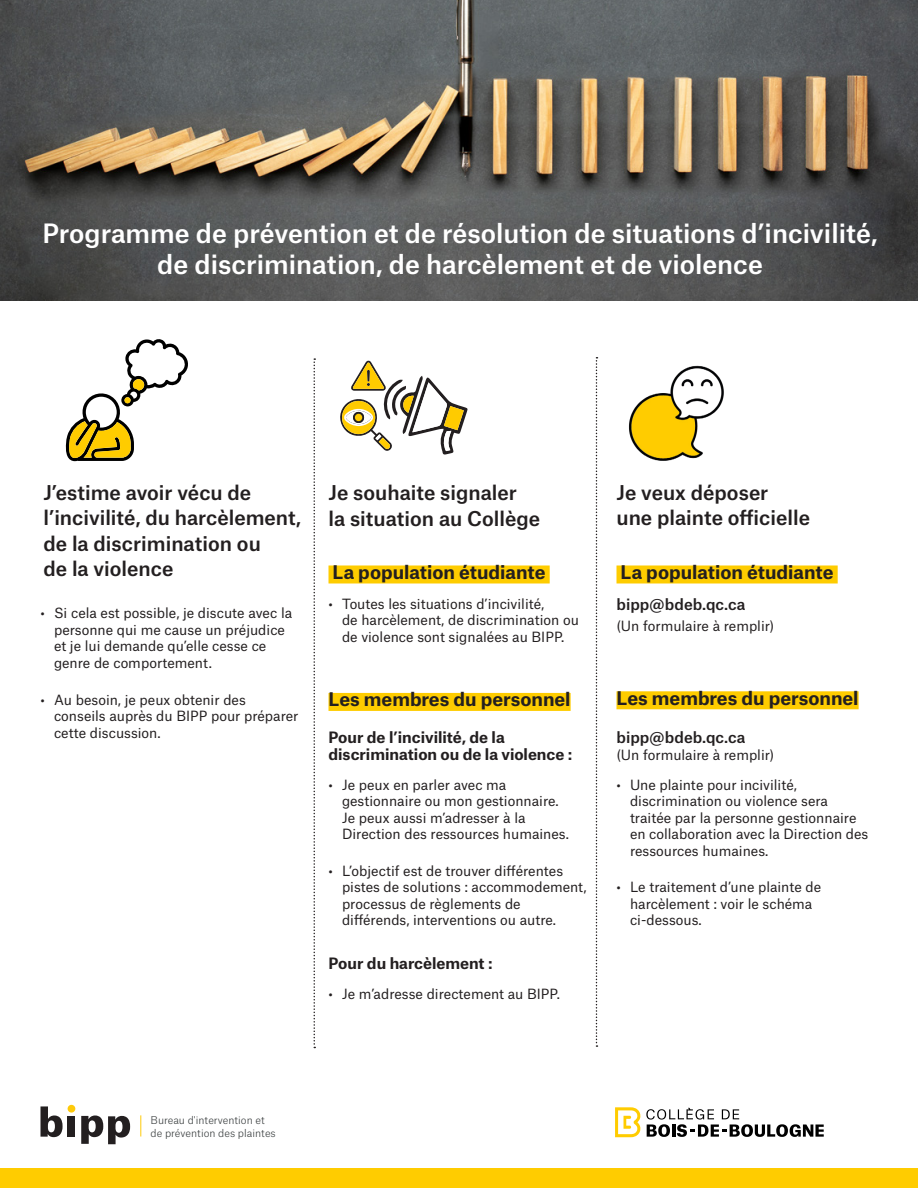
<style>
.page{position:relative;width:918px;height:1188px;background:#fff}
.page>*{position:absolute;margin:0;border:0;box-sizing:border-box;transform-origin:0 0}
.t1{font:500 25.5px/30.6px "Atlas Grotesk";color:#fff;text-align:center}
.t2{font:500 19.5px/25.5px "Atlas Grotesk";color:#231f20}
.t3{font:700 18px "Atlas Grotesk";color:#231f20}
.t4{font:700 15px/16.5px "Atlas Grotesk";color:#231f20}
.t5{font:500 15px "Atlas Grotesk";color:#231f20}
.t6{font:13.5px/16.5px "Atlas Grotesk";color:#231f20}
.t7{font:300 10.2px/12.3px "Atlas Grotesk";color:#3e4243}
</style>
<div class="page">
<div style="left:0;top:1169px;width:918px;height:19px;background:#fc0"></div>
<div style="left:328px;top:565px;width:222px;height:18px;background:#fecc00"></div>
<div style="left:616px;top:565px;width:222px;height:18px;background:#fecc00"></div>
<div style="left:328px;top:693px;width:243px;height:18px;background:#fecc00"></div>
<div style="left:616px;top:691px;width:243px;height:18px;background:#fecc00"></div>
<img style="left:629px;top:365px;width:95px;height:96px">
<svg style="left:340px;top:361px;width:128px;height:94px"></svg>
<img style="left:0;top:0;width:918px;height:300px">
<svg style="left:314px;top:358px;width:1px;height:690px"></svg>
<svg style="left:596px;top:357px;width:1px;height:690px"></svg>
<svg style="left:65px;top:339px;width:123px;height:122px"></svg>
<div style="left:124px;top:397px;width:7px;height:6px;background:#fc0;border-radius:50%"></div>
<svg style="left:615px;top:1107px;width:209px;height:30px"></svg>
<svg style="left:41px;top:1106px;width:22px;height:31px"></svg>
<div style="left:68px;top:1116px;width:7px;height:21px;background:#231f20"></div>
<svg style="left:81px;top:1116px;width:49px;height:28px"></svg>
<div style="left:68px;top:1105px;width:7px;height:8px;background:#feca0a;border-radius:50%"></div>
<svg style="left:140px;top:1115px;width:1px;height:22px"></svg>
<h1 class="t1" style="left:43px;top:215px;width:836px">Programme de prévention et de résolution de situations d’incivilité, de discrimination, de harcèlement et de violence</h1>
<h2 class="t2" style="left:44px;top:477px;width:259px">J’estime avoir vécu de l’incivilité, du harcèlement, de la discrimination ou<br>de la violence</h2>
<p class="t6" style="left:54px;top:604px;width:240px;text-indent:-14px">• Si cela est possible, je discute avec la personne qui me cause un préjudice et je lui demande qu’elle cesse ce genre de comportement.</p>
<p class="t6" style="left:54px;top:690px;width:246px;text-indent:-14px">• Au besoin, je peux obtenir des conseils auprès du BIPP pour préparer cette discussion.</p>
<h2 class="t2" style="left:328px;top:478px;width:213px">Je souhaite signaler<br>la situation au Collège</h2>
<h2 class="t2" style="left:616px;top:477px;width:195px">Je veux déposer<br>une plainte officielle</h2>
<h3 class="t3" style="left:333px;top:557px;width:214px">La population étudiante</h3>
<p class="t6" style="left:342px;top:594px;width:238px;text-indent:-14px">• Toutes les situations d’incivilité,<br>de harcèlement, de discrimination ou de violence sont signalées au BIPP.</p>
<h3 class="t3" style="left:621px;top:557px;width:214px">La population étudiante</h3>
<p class="t5" style="left:616px;top:593px;width:130px">bipp@bdeb.qc.ca</p>
<p class="t6" style="left:616px;top:617px;width:159px">(Un formulaire à remplir)</p>
<h3 class="t3" style="left:328px;top:685px;width:244px">Les membres du personnel</h3>
<p class="t4" style="left:328px;top:728px;width:245px">Pour de l’incivilité, de la discrimination ou de la violence :</p>
<p class="t6" style="left:342px;top:775px;width:229px;text-indent:-14px">• Je peux en parler avec ma gestionnaire ou mon gestionnaire.<br>Je peux aussi m’adresser à la<br>Direction des ressources humaines.</p>
<p class="t6" style="left:342px;top:861px;width:246px;text-indent:-14px">• L’objectif est de trouver différentes pistes de solutions : accommodement, processus de règlements de différends, interventions ou autre.</p>
<p class="t4" style="left:328px;top:953px;width:165px">Pour du harcèlement :</p>
<p class="t6" style="left:328px;top:984px;width:233px">• Je m’adresse directement au BIPP.</p>
<h3 class="t3" style="left:616px;top:683px;width:244px">Les membres du personnel</h3>
<p class="t5" style="left:616px;top:725px;width:130px">bipp@bdeb.qc.ca</p>
<p class="t6" style="left:616px;top:745px;width:159px">(Un formulaire à remplir)</p>
<p class="t6" style="left:630px;top:775px;width:240px;text-indent:-14px">• Une plainte pour incivilité, discrimination ou violence sera traitée par la personne gestionnaire en collaboration avec la Direction des ressources humaines.</p>
<p class="t6" style="left:630px;top:877px;width:193px;text-indent:-14px">• Le traitement d’une plainte de harcèlement : voir le schéma ci-dessous.</p>
<p class="t7" style="left:151px;top:1113px;width:127px">Bureau d'intervention et de prévention des plaintes</p>
</div>
